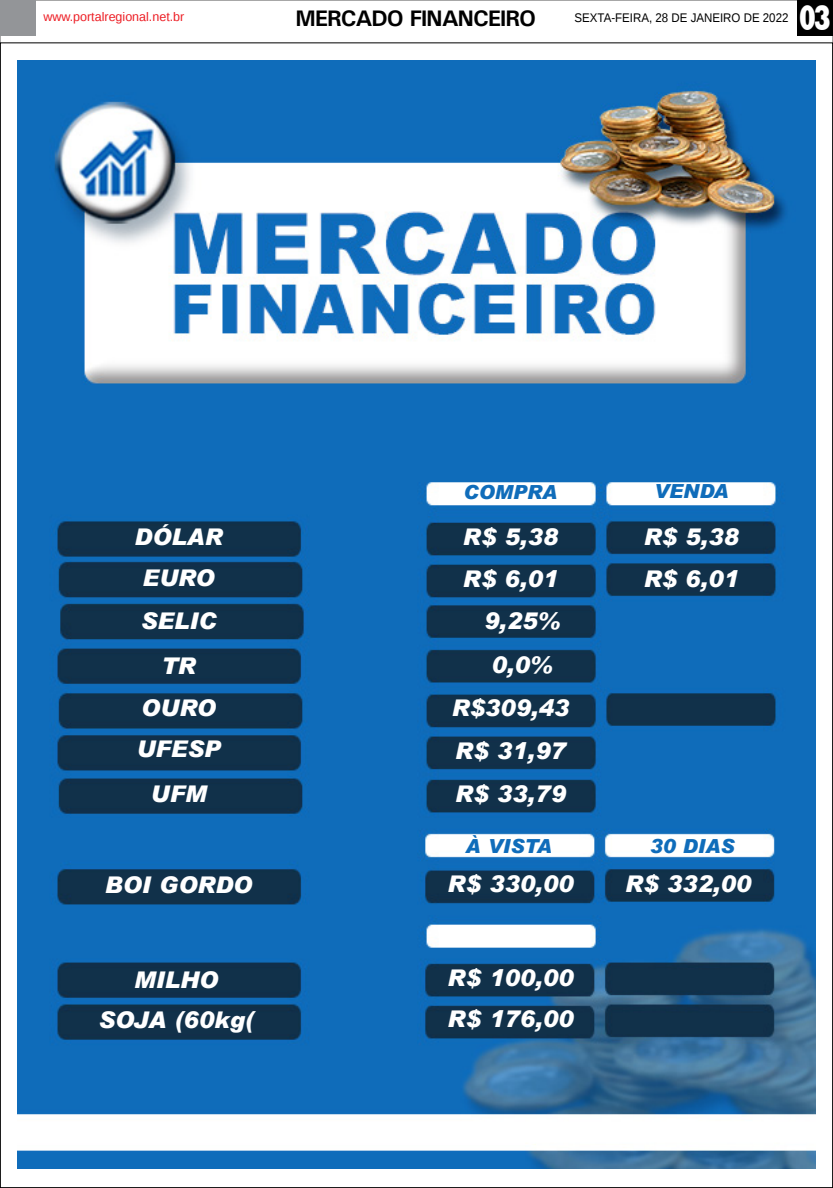
<style>
.page{position:relative;width:833px;height:1188px;background:#fff}
.page>*{position:absolute;margin:0;border:0;box-sizing:border-box;transform-origin:0 0}
.t1{font:800 36.12px "Rockwell";color:#fff;scale:.7 1}
.MATÉRIA{font:italic 900 23px "Arial";color:#fff}
.TITULO_PG{font:700 22.5px "Univers";letter-spacing:-.04em;color:#000}
.MATÉRIA-2{font:italic 900 19.38px "Arial";color:#0f6cba}
.DATA_PG{font:12.5px "Liberation Sans";color:#000;scale:.92 1}
.DATA_PG-2{font:12.5px "Liberation Sans";color:#ed1d24}
</style>
<div class="page">
<div style="left:0;top:0;width:35px;height:35px;background:#939598"></div>
<div style="left:797px;top:0;width:36px;height:35px;background:#000"></div>
<img style="left:17px;top:60px;width:798px;height:1107px">
<p class="DATA_PG-2" style="left:43px;top:10px;width:143px">www.portalregional.net.br</p>
<p class="TITULO_PG" style="left:296px;top:5px;width:242px">MERCADO FINANCEIRO</p>
<p class="DATA_PG" style="left:574px;top:10px;width:234px">SEXTA-FEIRA, 28 DE JANEIRO DE 2022</p>
<p class="t1" style="left:799px;top:-3px;width:48px">03</p>
<p class="MATÉRIA-2" style="left:463px;top:480px;width:95px">COMPRA</p>
<p class="MATÉRIA-2" style="left:654px;top:479px;width:76px">VENDA</p>
<p class="MATÉRIA" style="left:134px;top:523px;width:90px">DÓLAR</p>
<p class="MATÉRIA" style="left:463px;top:522px;width:97px">R$ 5,38</p>
<p class="MATÉRIA" style="left:142px;top:563px;width:74px">EURO</p>
<p class="MATÉRIA" style="left:141px;top:606px;width:77px">SELIC</p>
<p class="MATÉRIA" style="left:161px;top:651px;width:36px">TR</p>
<p class="MATÉRIA" style="left:141px;top:693px;width:76px">OURO</p>
<p class="MATÉRIA" style="left:136px;top:734px;width:86px">UFESP</p>
<p class="MATÉRIA" style="left:150px;top:779px;width:58px">UFM</p>
<p class="MATÉRIA" style="left:463px;top:564px;width:97px">R$ 6,01</p>
<p class="MATÉRIA" style="left:484px;top:606px;width:78px">9,25%</p>
<p class="MATÉRIA" style="left:491px;top:650px;width:63px">0,0%</p>
<p class="MATÉRIA" style="left:452px;top:693px;width:119px">R$309,43</p>
<p class="MATÉRIA" style="left:455px;top:736px;width:112px">R$ 31,97</p>
<p class="MATÉRIA" style="left:455px;top:779px;width:112px">R$ 33,79</p>
<p class="MATÉRIA" style="left:105px;top:870px;width:149px">BOI GORDO</p>
<p class="MATÉRIA" style="left:134px;top:965px;width:86px">MILHO</p>
<p class="MATÉRIA" style="left:98px;top:1004px;width:157px">SOJA (60kg(</p>
<p class="MATÉRIA-2" style="left:465px;top:833px;width:88px">À VISTA</p>
<p class="MATÉRIA" style="left:447px;top:869px;width:127px">R$ 330,00</p>
<p class="MATÉRIA" style="left:447px;top:963px;width:127px">R$ 100,00</p>
<p class="MATÉRIA" style="left:447px;top:1004px;width:127px">R$ 176,00</p>
<p class="MATÉRIA" style="left:643px;top:522px;width:97px">R$ 5,38</p>
<p class="MATÉRIA" style="left:643px;top:564px;width:97px">R$ 6,01</p>
<p class="MATÉRIA-2" style="left:650px;top:833px;width:86px">30 DIAS</p>
<p class="MATÉRIA" style="left:625px;top:869px;width:127px">R$ 332,00</p>
</div>
